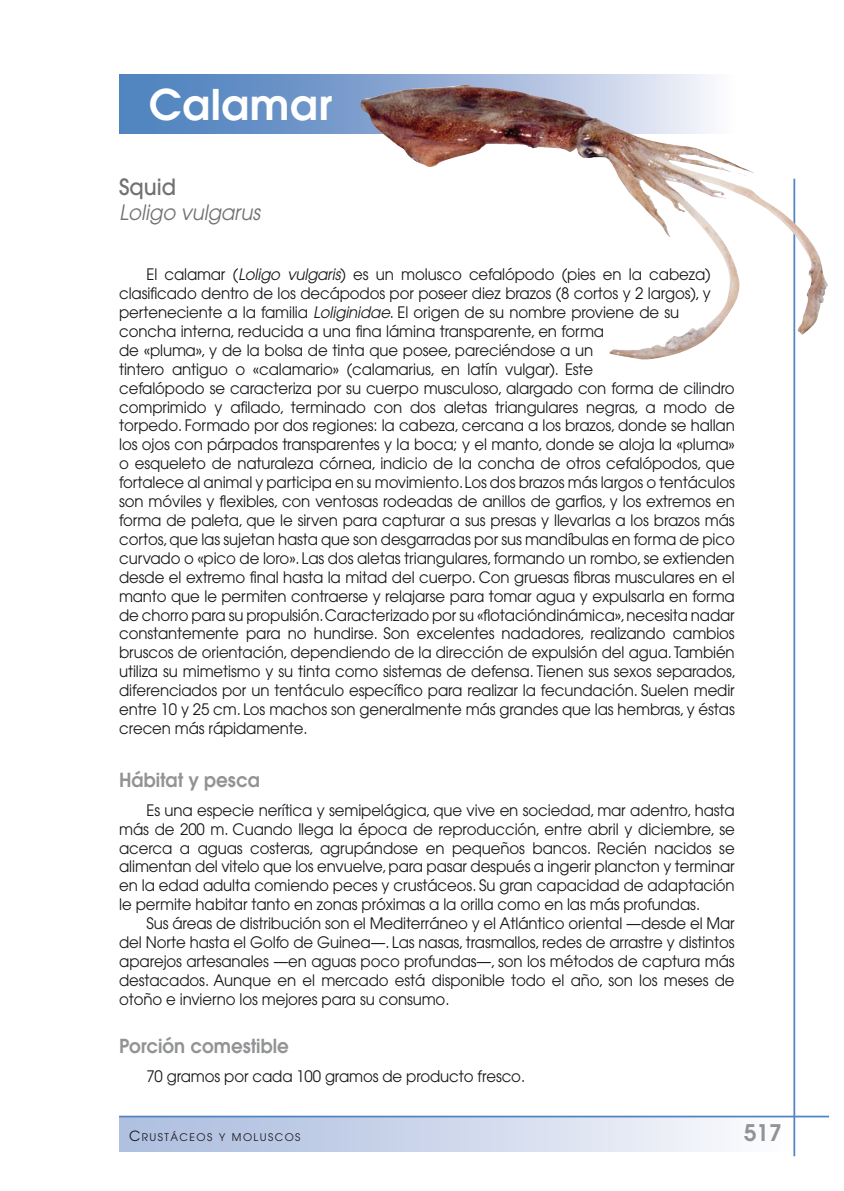
<style>
.page{position:relative;width:844px;height:1191px;background:#fff}
.page>*{position:absolute;margin:0;border:0;box-sizing:border-box;transform-origin:0 0}
.t1{font:600 42px "Avant Garde";letter-spacing:.015em;color:#fff}
.t2{font:600 22.75px "Avant Garde";color:#929395}
.t3{font:500 22.22px "Avant Garde";color:#707173;scale:.94 1}
.t4{font:italic 21px "Avant Garde";color:#707173;scale:.94 1}
.t5{font:600 19.25px "Avant Garde";color:#929395;scale:.95 1}
.t6{font:15.75px/18.9px "Avant Garde";letter-spacing:-.01em;color:#1a171c;text-align:justify;scale:.95 1}
.t7{font:10.5px "Avant Garde";letter-spacing:.135em;color:#1a171c}
.s1{font-style:italic}
.s2{font-size:14px}
</style>
<div class="page">
<svg style="left:119px;top:74px;width:592px;height:60px;background:#749acb"></svg>
<div style="left:119px;top:1116px;width:675px;height:35px;background:linear-gradient(to right,#a9badd,#fbfbfd)"></div>
<hr style="left:119px;top:1115px;width:709px;height:2px;background:#5185c0">
<hr style="left:793px;top:179px;width:2px;height:977px;background:#5185c0">
<img style="left:360px;top:85px;width:466px;height:274px">
<h1 class="t1" style="left:149px;top:77px;width:184px">Calamar</h1>
<h3 class="t3" style="left:119px;top:173px;width:62px">Squid</h3>
<h3 class="t4" style="left:119px;top:200px;width:151px">Loligo vulgarus</h3>
<p class="t6" style="left:119px;top:265px;width:651px;text-align:left;text-indent:27px">El calamar (<span class="s1">Loligo vulgaris</span>) es un molusco cefalópodo (pies en la cabeza) clasificado dentro de los decápodos por poseer diez brazos (8 cortos y 2 largos), y perteneciente a la familia <span class="s1">Loliginidae</span>. El origen de su nombre proviene de su concha interna, reducida a una fina lámina transparente, en forma<br>de «pluma», y de la bolsa de tinta que posee, pareciéndose a un<br>tintero antiguo o «calamario» (calamarius, en latín vulgar). Este<br>cefalópodo se caracteriza por su cuerpo musculoso, alargado con forma de cilindro comprimido y afilado, terminado con dos aletas triangulares negras, a modo de torpedo. Formado por dos regiones: la cabeza, cercana a los brazos, donde se hallan los ojos con párpados transparentes y la boca; y el manto, donde se aloja la «pluma» o esqueleto de naturaleza córnea, indicio de la concha de otros cefalópodos, que fortalece al animal y participa en su movimiento. Los dos brazos más largos o tentáculos son móviles y flexibles, con ventosas rodeadas de anillos de garfios, y los extremos en forma de paleta, que le sirven para capturar a sus presas y llevarlas a los brazos más cortos, que las sujetan hasta que son desgarradas por sus mandíbulas en forma de pico curvado o «pico de loro». Las dos aletas triangulares, formando un rombo, se extienden desde el extremo final hasta la mitad del cuerpo. Con gruesas fibras musculares en el manto que le permiten contraerse y relajarse para tomar agua y expulsarla en forma de chorro para su propulsión. Caracterizado por su «flotacióndinámica», necesita nadar constantemente para no hundirse. Son excelentes nadadores, realizando cambios bruscos de orientación, dependiendo de la dirección de expulsión del agua. También utiliza su mimetismo y su tinta como sistemas de defensa. Tienen sus sexos separados, diferenciados por un tentáculo específico para realizar la fecundación. Suelen medir entre 10 y 25 cm. Los machos son generalmente más grandes que las hembras, y éstas crecen más rápidamente.</p>
<p class="t5" style="left:119px;top:767px;width:149px">Hábitat y pesca</p>
<p class="t6" style="left:119px;top:800px;width:649px;text-indent:27px">Es una especie nerítica y semipelágica, que vive en sociedad, mar adentro, hasta más de 200 m. Cuando llega la época de reproducción, entre abril y diciembre, se acerca a aguas costeras, agrupándose en pequeños bancos. Recién nacidos se alimentan del vitelo que los envuelve, para pasar después a ingerir plancton y terminar en la edad adulta comiendo peces y crustáceos. Su gran capacidad de adaptación le permite habitar tanto en zonas próximas a la orilla como en las más profundas.</p>
<p class="t6" style="left:119px;top:914px;width:649px;text-indent:27px">Sus áreas de distribución son el Mediterráneo y el Atlántico oriental —desde el Mar del Norte hasta el Golfo de Guinea—. Las nasas, trasmallos, redes de arrastre y distintos aparejos artesanales —en aguas poco profundas—, son los métodos de captura más destacados. Aunque en el mercado está disponible todo el año, son los meses de otoño e invierno los mejores para su consumo.</p>
<p class="t5" style="left:119px;top:1033px;width:180px">Porción comestible</p>
<p class="t6" style="left:146px;top:1066px;width:400px">70 gramos por cada 100 gramos de producto fresco.</p>
<p class="t7" style="left:129px;top:1131px;width:173px"><span class="s2">C</span>RUSTÁCEOS Y MOLUSCOS</p>
<h2 class="t2" style="left:743px;top:1118px;width:40px">517</h2>
</div>
